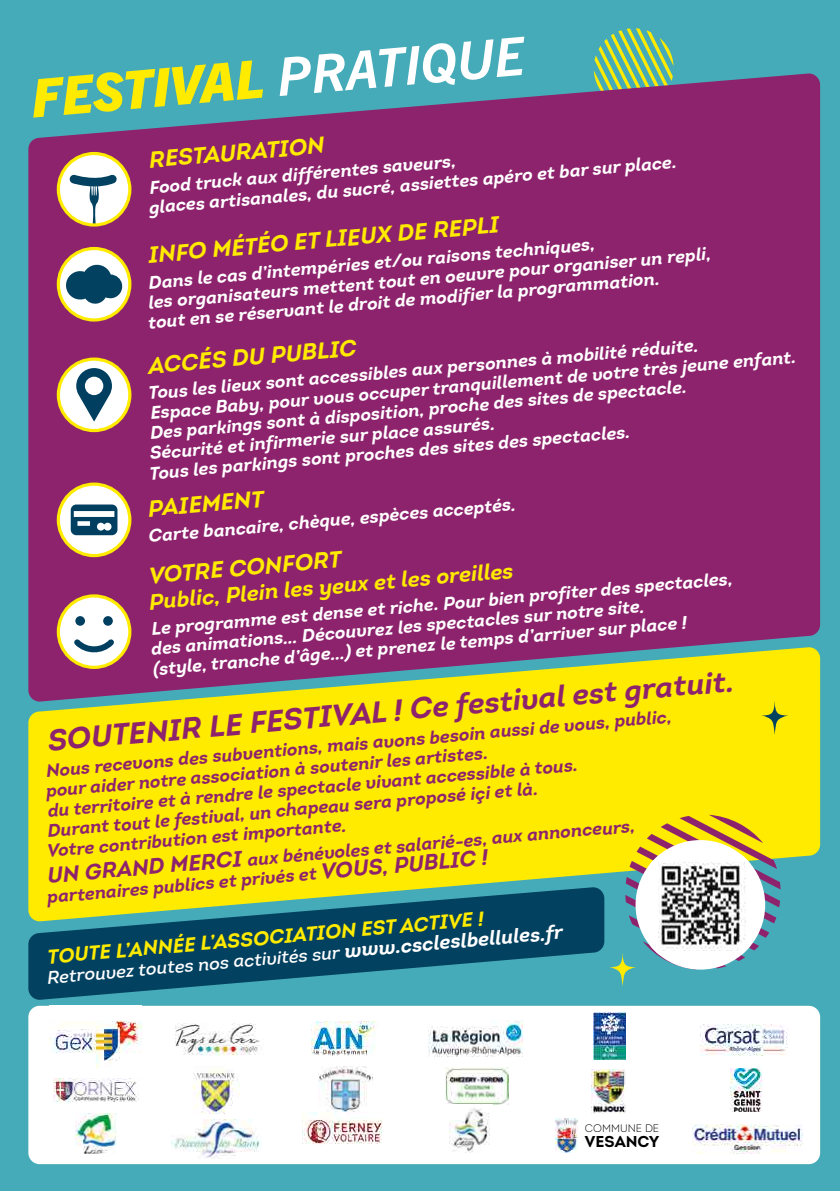
<style>
.page{position:relative;width:840px;height:1191px;background:#fff}
.page>*{position:absolute;margin:0;border:0;box-sizing:border-box;transform-origin:0 0}
.t1{font:italic 800 52.8px "Trade Gothic Next LT Pro";color:#ffeb00}
.t2{font:italic 700 30px "Intro";color:#8e236d}
.t3{font:italic 700 23px "Intro";color:#ffeb00}
.t4{font:italic 700 22px "Intro";color:#ffeb00}
.t5{font:italic 700 20px "Intro";color:#ffeb00}
.t6{font:italic 700 18px/20px "Intro";color:#fff}
.t7{font:italic 700 18px/20px "Intro";color:#8e236d}
.t8{font:italic 600 18px "Intro";color:#fff}
.t9{font:15.8px "Intro Bold Caps";color:#000}
.t10{font:10.8px "Intro Light Caps";color:#000}
.s1{font-weight:700;color:#fff}
.s2{font-size:22px}
.s3{font-weight:700;font-size:20px}
</style>
<div class="page">
<div style="left:0;top:0;width:839px;height:1191px;background:#46abb8"></div>
<svg style="left:593px;top:28px;width:80px;height:45px"></svg>
<div style="left:28px;top:1005px;width:791px;height:159px;background:#fff;border-radius:11px"></div>
<img style="left:50px;top:1020px;width:92px;height:47px">
<img style="left:428px;top:1020px;width:96px;height:37px">
<img style="left:175px;top:1023px;width:87px;height:32px">
<img style="left:311px;top:1021px;width:65px;height:34px">
<img style="left:593px;top:1012px;width:32px;height:47px">
<img style="left:193px;top:1069px;width:47px;height:44px">
<img style="left:54px;top:1078px;width:85px;height:26px">
<img style="left:318px;top:1066px;width:54px;height:46px">
<img style="left:692px;top:1124px;width:109px;height:29px">
<img style="left:445px;top:1067px;width:63px;height:37px">
<img style="left:730px;top:1068px;width:33px;height:44px">
<img style="left:591px;top:1069px;width:35px;height:45px">
<img style="left:75px;top:1113px;width:41px;height:41px">
<img style="left:700px;top:1024px;width:88px;height:32px">
<img style="left:302px;top:1112px;width:80px;height:32px">
<img style="left:172px;top:1119px;width:89px;height:39px">
<img style="left:449px;top:1108px;width:41px;height:45px">
<img style="left:555px;top:1118px;width:22px;height:34px">
<div style="left:28px;top:73px;width:791px;height:574px;background:#8e236d"></div>
<svg style="left:28px;top:647px;width:791px;height:274px;background:#e7d316"></svg>
<svg style="left:28px;top:887px;width:576px;height:112px;fill:#034160"></svg>
<div style="left:58px;top:153px;width:72px;height:72px;background:#fff;border-radius:50%"></div>
<svg style="left:69px;top:174px;width:48px;height:51px"></svg>
<div style="left:57px;top:152px;width:74px;height:74px;border:3px solid #ffeb00;border-radius:50%"></div>
<svg style="left:58px;top:248px;width:72px;height:72px;background:#fffbd9"></svg>
<div style="left:57px;top:247px;width:74px;height:74px;border:3px solid #ffeb00;border-radius:50%"></div>
<svg style="left:58px;top:359px;width:72px;height:71px;background:#fefce0"></svg>
<div style="left:57px;top:357px;width:74px;height:75px;border:3px solid #ffeb00;border-radius:50%"></div>
<svg style="left:65px;top:264px;width:58px;height:40px;background:#588194"></svg>
<svg style="left:76px;top:368px;width:36px;height:53px;background:#7f9eaf"></svg>
<svg style="left:58px;top:484px;width:72px;height:71px;background:#fcfbe5"></svg>
<div style="left:57px;top:482px;width:74px;height:75px;border:3px solid #ffeb00;border-radius:50%"></div>
<svg style="left:71px;top:504px;width:46px;height:31px"></svg>
<div style="left:58px;top:596px;width:72px;height:71px;background:#fff;border-radius:50%"></div>
<div style="left:57px;top:594px;width:74px;height:75px;border:3px solid #ffeb00;border-radius:50%"></div>
<div style="left:75px;top:616px;width:10px;height:10px;background:#013f61;border-radius:50%"></div>
<div style="left:103px;top:616px;width:10px;height:10px;background:#013f61;border-radius:50%"></div>
<svg style="left:74px;top:639px;width:40px;height:12px"></svg>
<svg style="left:760px;top:701px;width:28px;height:33px"></svg>
<svg style="left:608px;top:814px;width:172px;height:172px"></svg>
<h1 class="t1" style="left:28px;top:62px;width:495px;rotate:-5deg">FESTIVAL <span class="s1">PRATIQUE</span></h1>
<p class="t3" style="left:148px;top:145px;width:177px;rotate:-5deg">RESTAURATION</p>
<p class="t6" style="left:147px;top:177px;width:530px;rotate:-5deg">Food truck aux différentes saveurs,<br>glaces artisanales, du sucré, assiettes apéro et bar sur place.</p>
<p class="t3" style="left:147px;top:240px;width:353px;rotate:-5deg">INFO MÉTÉO ET LIEUX DE REPLI</p>
<p class="t6" style="left:144px;top:273px;width:568px;rotate:-5deg">Dans le cas d’intempéries et/ou raisons techniques,<br>les organisateurs mettent tout en oeuvre pour organiser un repli, tout en se réservant le droit de modifier la programmation.</p>
<p class="t3" style="left:147px;top:351px;width:210px;rotate:-5deg">ACCÉS DU PUBLIC</p>
<p class="t6" style="left:148px;top:383px;width:553px;rotate:-5deg">Tous les lieux sont accessibles aux personnes à mobilité réduite.</p>
<p class="t6" style="left:149px;top:403px;width:649px;rotate:-5deg">Espace Baby, pour vous occuper tranquillement de votre très jeune enfant.</p>
<p class="t6" style="left:149px;top:423px;width:540px;rotate:-5deg">Des parkings sont à disposition, proche des sites de spectacle.</p>
<p class="t6" style="left:149px;top:443px;width:348px;rotate:-5deg">Sécurité et infirmerie sur place assurés.</p>
<p class="t6" style="left:149px;top:463px;width:483px;rotate:-5deg">Tous les parkings sont proches des sites des spectacles.</p>
<p class="t3" style="left:147px;top:494px;width:117px;rotate:-5deg">PAIEMENT</p>
<p class="t6" style="left:148px;top:526px;width:370px;rotate:-5deg">Carte bancaire, chèque, espèces acceptés.</p>
<p class="t3" style="left:148px;top:561px;width:194px;rotate:-5deg">VOTRE CONFORT</p>
<p class="t4" style="left:148px;top:588px;width:367px;rotate:-5deg">Public, Plein les yeux et les oreilles</p>
<p class="t6" style="left:149px;top:619px;width:586px;rotate:-5deg">Le programme est dense et riche. Pour bien profiter des spectacles, des animations… Découvrez les spectacles sur notre site.<br>(style, tranche d’âge…) et prenez le temps d’arriver sur place !</p>
<h2 class="t2" style="left:46px;top:721px;width:690px;rotate:-5deg">SOUTENIR LE FESTIVAL ! Ce festival est gratuit.</h2>
<p class="t7" style="left:39px;top:761px;width:635px;text-indent:6px;rotate:-5deg">Nous recevons des subventions, mais avons besoin aussi de vous, public, pour aider notre association à soutenir les artistes.<br>du territoire et à rendre le spectacle vivant accessible à tous.<br>Durant tout le festival, un chapeau sera proposé içi et là.<br>Votre contribution est importante.</p>
<p class="t7" style="left:45px;top:867px;width:593px;rotate:-5deg"><span class="s2">UN GRAND MERCI</span> aux bénévoles et salarié-es, aux annonceurs, partenaires publics et privés et <span class="s2">VOUS, PUBLIC !</span></p>
<p class="t5" style="left:46px;top:944px;width:439px;rotate:-5deg">TOUTE L’ANNÉE L’ASSOCIATION EST ACTIVE !</p>
<p class="t8" style="left:46px;top:966px;width:518px;rotate:-5deg">Retrouvez toutes nos activités sur <span class="s3">www.cscleslbellules.fr</span></p>
<p class="t10" style="left:584px;top:1121px;width:76px">COMMUNE DE</p>
<p class="t9" style="left:584px;top:1130px;width:76px">VESANCY</p>
</div>
